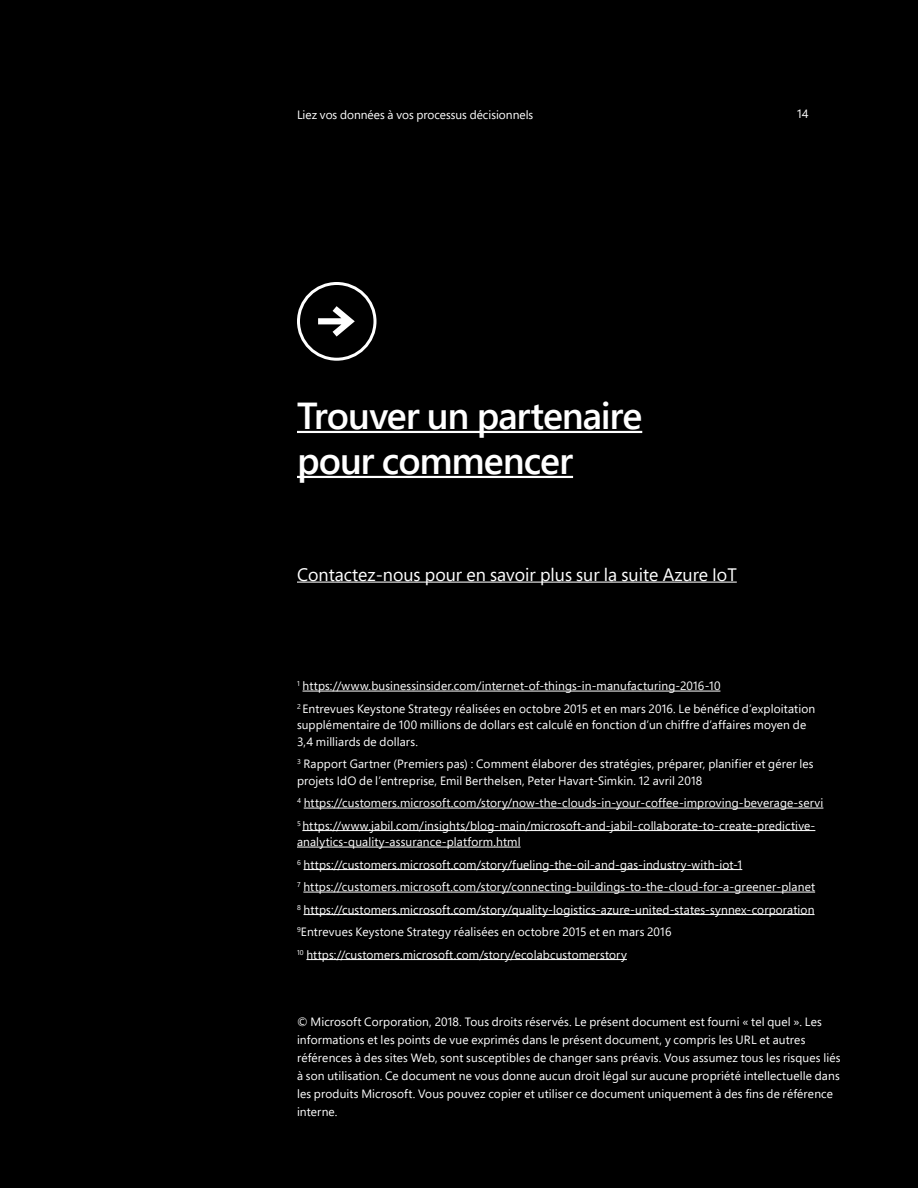
<style>
.page{position:relative;width:918px;height:1188px;background:#000}
.page>*{position:absolute;margin:0;border:0;box-sizing:border-box;transform-origin:0 0}
.t1{font:600 37.5px/45px "Segoe Pro";letter-spacing:-.025em;color:#fff}
.t2{font:18px "Segoe Pro";color:#fff}
.t3{font:12px/22.5px "Segoe Pro";letter-spacing:.01em;color:#fff}
</style>
<div class="page">
<div style="left:297px;top:282px;width:79px;height:79px;border:3px solid #fff;border-radius:50%"></div>
<svg style="left:318px;top:306px;width:37px;height:31px"></svg>
<hr style="left:297px;top:431px;width:345px;height:2px;background:#fff">
<hr style="left:297px;top:476px;width:276px;height:2px;background:#fff">
<hr style="left:297px;top:582px;width:440px;height:1px;background:#fff">
<hr style="left:303px;top:691px;width:417px;height:1px;background:#fff">
<hr style="left:304px;top:808px;width:519px;height:1px;background:#fff">
<hr style="left:302px;top:830px;width:513px;height:1px;background:#fff">
<hr style="left:297px;top:847px;width:224px;height:1px;background:#fff">
<hr style="left:304px;top:869px;width:438px;height:1px;background:#fff">
<hr style="left:303px;top:892px;width:512px;height:1px;background:#fff">
<hr style="left:304px;top:914px;width:511px;height:1px;background:#fff">
<hr style="left:306px;top:959px;width:321px;height:1px;background:#fff">
<p class="t3" style="left:297px;top:103px;width:238px">Liez vos données à vos processus décisionnels</p>
<p class="t3" style="left:797px;top:102px;width:13px">14</p>
<h1 class="t1" style="left:297px;top:392px;width:347px">Trouver un partenaire pour commencer</h1>
<h2 class="t2" style="left:297px;top:562px;width:441px">Contactez-nous pour en savoir plus sur la suite Azure IoT</h2>
<p class="t3" style="left:297px;top:674px;width:520px"><sup>1</sup> https://www.businessinsider.com/internet-of-things-in-manufacturing-2016-10<br><sup>2</sup> Entrevues Keystone Strategy réalisées en octobre 2015 et en mars 2016. Le bénéfice d’exploitation</p>
<p class="t3" style="left:297px;top:716px;width:511px;line-height:16.5px">supplémentaire de 100 millions de dollars est calculé en fonction d’un chiffre d’affaires moyen de<br>3,4 milliards de dollars.</p>
<p class="t3" style="left:297px;top:755px;width:518px;line-height:16.5px"><sup>3</sup> Rapport Gartner (Premiers pas) : Comment élaborer des stratégies, préparer, planifier et gérer les projets IdO de l’entreprise, Emil Berthelsen, Peter Havart-Simkin. 12 avril 2018</p>
<p class="t3" style="left:297px;top:791px;width:528px"><sup>4</sup> https://customers.microsoft.com/story/now-the-clouds-in-your-coffee-improving-beverage-servi<br><sup>5</sup> https://www.jabil.com/insights/blog-main/microsoft-and-jabil-collaborate-to-create-predictive-</p>
<p class="t3" style="left:297px;top:830px;width:520px">analytics-quality-assurance-platform.html<br><sup>6</sup> https://customers.microsoft.com/story/fueling-the-oil-and-gas-industry-with-iot-1<br><sup>7</sup> https://customers.microsoft.com/story/connecting-buildings-to-the-cloud-for-a-greener-planet <sup>8</sup> https://customers.microsoft.com/story/quality-logistics-azure-united-states-synnex-corporation <sup>9</sup>Entrevues Keystone Strategy réalisées en octobre 2015 et en mars 2016<br><sup>10</sup> https://customers.microsoft.com/story/ecolabcustomerstory</p>
<p class="t3" style="left:297px;top:1012px;width:545px;line-height:18px">© Microsoft Corporation, 2018. Tous droits réservés. Le présent document est fourni « tel quel ». Les informations et les points de vue exprimés dans le présent document, y compris les URL et autres références à des sites Web, sont susceptibles de changer sans préavis. Vous assumez tous les risques liés à son utilisation. Ce document ne vous donne aucun droit légal sur aucune propriété intellectuelle dans les produits Microsoft. Vous pouvez copier et utiliser ce document uniquement à des fins de référence interne.</p>
</div>
